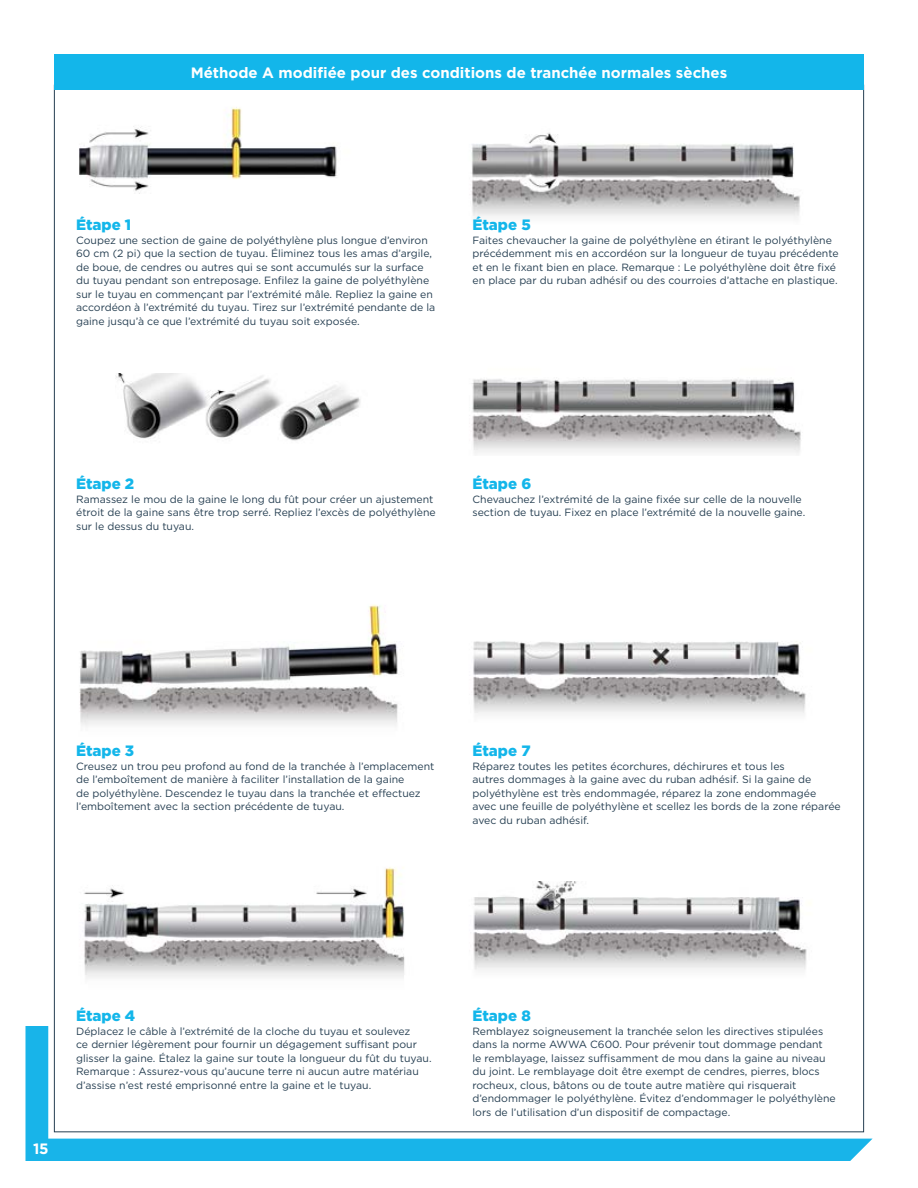
<style>
.page{position:relative;width:918px;height:1188px;background:#fff}
.page>*{position:absolute;margin:0;border:0;box-sizing:border-box;transform-origin:0 0}
.t1{font:700 15px "Gotham";color:#fff}
.t2{font:900 15px "Gotham";color:#13b6ea}
.t3{font:10.5px/13.5px "Gotham";color:#253e51}
</style>
<div class="page">
<svg style="left:25px;top:1026px;width:848px;height:135px"></svg>
<img style="left:79px;top:107px;width:258px;height:84px">
<img style="left:115px;top:374px;width:246px;height:67px">
<img style="left:79px;top:604px;width:319px;height:122px">
<img style="left:84px;top:867px;width:321px;height:111px">
<img style="left:471px;top:132px;width:329px;height:86px">
<img style="left:472px;top:379px;width:329px;height:74px">
<img style="left:473px;top:641px;width:333px;height:73px">
<img style="left:473px;top:881px;width:334px;height:89px">
<div style="left:54px;top:54px;width:810px;height:36px;background:#13b6ea"></div>
<h1 class="t1" style="left:191px;top:63px;width:538px">Méthode A modifiée pour des conditions de tranchée normales sèches</h1>
<h1 class="t2" style="left:76px;top:215px;width:57px">Étape 1</h1>
<p class="t3" style="left:76px;top:233px;width:361px">Coupez une section de gaine de polyéthylène plus longue d’environ 60 cm (2 pi) que la section de tuyau. Éliminez tous les amas d’argile, de boue, de cendres ou autres qui se sont accumulés sur la surface du tuyau pendant son entreposage. Enfilez la gaine de polyéthylène sur le tuyau en commençant par l’extrémité mâle. Repliez la gaine en accordéon à l’extrémité du tuyau. Tirez sur l’extrémité pendante de la gaine jusqu’à ce que l’extrémité du tuyau soit exposée.</p>
<h1 class="t2" style="left:472px;top:215px;width:60px">Étape 5</h1>
<p class="t3" style="left:472px;top:233px;width:368px">Faites chevaucher la gaine de polyéthylène en étirant le polyéthylène précédemment mis en accordéon sur la longueur de tuyau précédente et en le fixant bien en place. Remarque : Le polyéthylène doit être fixé en place par du ruban adhésif ou des courroies d’attache en plastique.</p>
<h1 class="t2" style="left:76px;top:474px;width:60px">Étape 2</h1>
<p class="t3" style="left:76px;top:492px;width:361px">Ramassez le mou de la gaine le long du fût pour créer un ajustement étroit de la gaine sans être trop serré. Repliez l’excès de polyéthylène sur le dessus du tuyau.</p>
<h1 class="t2" style="left:472px;top:474px;width:60px">Étape 6</h1>
<p class="t3" style="left:472px;top:492px;width:334px">Chevauchez l’extrémité de la gaine fixée sur celle de la nouvelle section de tuyau. Fixez en place l’extrémité de la nouvelle gaine.</p>
<h1 class="t2" style="left:76px;top:740px;width:60px">Étape 3</h1>
<p class="t3" style="left:76px;top:759px;width:360px">Creusez un trou peu profond au fond de la tranchée à l’emplacement de l’emboîtement de manière à faciliter l’installation de la gaine<br>de polyéthylène. Descendez le tuyau dans la tranchée et effectuez l’emboîtement avec la section précédente de tuyau.</p>
<h1 class="t2" style="left:472px;top:740px;width:60px">Étape 7</h1>
<p class="t3" style="left:472px;top:759px;width:370px">Réparez toutes les petites écorchures, déchirures et tous les<br>autres dommages à la gaine avec du ruban adhésif. Si la gaine de polyéthylène est très endommagée, réparez la zone endommagée avec une feuille de polyéthylène et scellez les bords de la zone réparée avec du ruban adhésif.</p>
<h1 class="t1" style="left:33px;top:1139px;width:17px">15</h1>
<h1 class="t2" style="left:76px;top:1005px;width:61px">Étape 4</h1>
<p class="t3" style="left:76px;top:1024px;width:357px">Déplacez le câble à l’extrémité de la cloche du tuyau et soulevez<br>ce dernier légèrement pour fournir un dégagement suffisant pour glisser la gaine. Étalez la gaine sur toute la longueur du fût du tuyau.<br>Remarque : Assurez-vous qu’aucune terre ni aucun autre matériau d’assise n’est resté emprisonné entre la gaine et le tuyau.</p>
<h1 class="t2" style="left:472px;top:1005px;width:60px">Étape 8</h1>
<p class="t3" style="left:472px;top:1024px;width:365px">Remblayez soigneusement la tranchée selon les directives stipulées dans la norme AWWA C600. Pour prévenir tout dommage pendant<br>le remblayage, laissez suffisamment de mou dans la gaine au niveau du joint. Le remblayage doit être exempt de cendres, pierres, blocs rocheux, clous, bâtons ou de toute autre matière qui risquerait d’endommager le polyéthylène. Évitez d’endommager le polyéthylène lors de l’utilisation d’un dispositif de compactage.</p>
</div>
